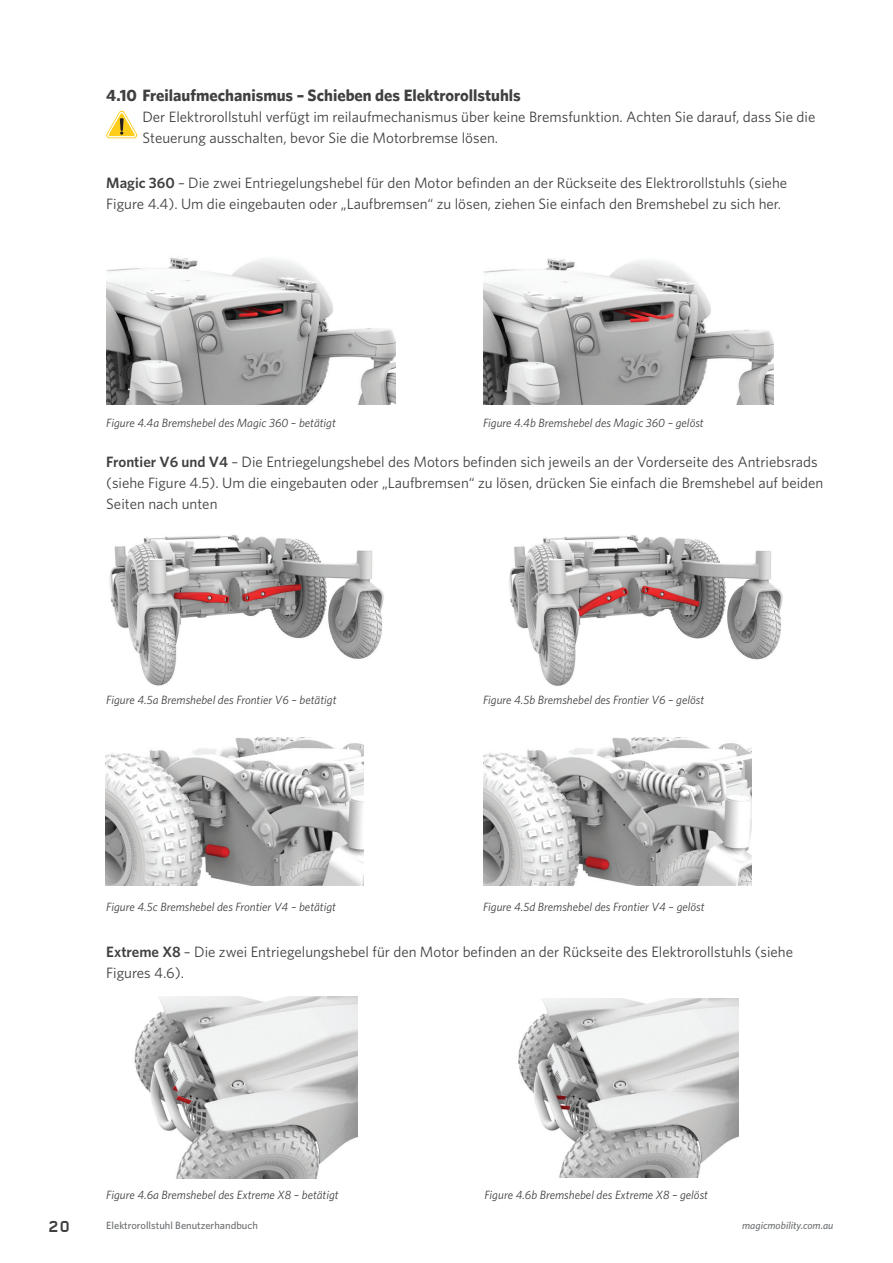
<style>
.page{position:relative;width:893px;height:1263px;background:#fff}
.page>*{position:absolute;margin:0;border:0;box-sizing:border-box;transform-origin:0 0}
.t1{font:700 16.5px "Whitney";color:#3f4042}
.t2{font:15px/21px "Whitney";color:#3f4042}
.t3{font:15px "Alpha Headline";color:#3f4042}
.t4{font:italic 12px "Whitney";color:#3f4042}
.t5{font:500 10.5px "Whitney";color:#6c6f72}
.t6{font:italic 500 10.5px "Whitney";color:#6c6f72}
.s1{font-weight:600}
</style>
<div class="page">
<img style="left:109px;top:534px;width:275px;height:152px">
<img style="left:509px;top:535px;width:274px;height:151px">
<img style="left:106px;top:737px;width:257px;height:148px">
<img style="left:484px;top:737px;width:267px;height:148px">
<img style="left:134px;top:997px;width:223px;height:181px">
<img style="left:518px;top:998px;width:221px;height:180px">
<img style="left:106px;top:257px;width:290px;height:147px">
<img style="left:484px;top:258px;width:289px;height:146px">
<svg style="left:106px;top:110px;width:32px;height:28px"></svg>
<p class="t1" style="left:106px;top:85px;width:416px">4.10 Freilaufmechanismus – Schieben des Elektrorollstuhls</p>
<p class="t2" style="left:142px;top:106px;width:674px">Der Elektrorollstuhl verfügt im reilaufmechanismus über keine Bremsfunktion. Achten Sie darauf, dass Sie die<br>Steuerung ausschalten, bevor Sie die Motorbremse lösen.</p>
<p class="t2" style="left:106px;top:172px;width:682px"><span class="s1">Magic 360</span> – Die zwei Entriegelungshebel für den Motor befinden an der Rückseite des Elektrorollstuhls (siehe<br>Figure 4.4). Um die eingebauten oder „Laufbremsen“ zu lösen, ziehen Sie einfach den Bremshebel zu sich her.</p>
<p class="t4" style="left:106px;top:416px;width:231px">Figure 4.4a Bremshebel des Magic 360 – betätigt</p>
<p class="t4" style="left:483px;top:416px;width:222px">Figure 4.4b Bremshebel des Magic 360 – gelöst</p>
<p class="t2" style="left:106px;top:451px;width:719px"><span class="s1">Frontier V6 und V4</span> – Die Entriegelungshebel des Motors befinden sich jeweils an der Vorderseite des Antriebsrads (siehe Figure 4.5). Um die eingebauten oder „Laufbremsen“ zu lösen, drücken Sie einfach die Bremshebel auf beiden<br>Seiten nach unten</p>
<p class="t4" style="left:106px;top:693px;width:232px">Figure 4.5a Bremshebel des Frontier V6 – betätigt</p>
<p class="t4" style="left:483px;top:693px;width:223px">Figure 4.5b Bremshebel des Frontier V6 – gelöst</p>
<p class="t4" style="left:106px;top:899px;width:231px">Figure 4.5c Bremshebel des Frontier V4 – betätigt</p>
<p class="t4" style="left:483px;top:899px;width:223px">Figure 4.5d Bremshebel des Frontier V4 – gelöst</p>
<p class="t2" style="left:106px;top:941px;width:688px"><span class="s1">Extreme X8</span> – Die zwei Entriegelungshebel für den Motor befinden an der Rückseite des Elektrorollstuhls (siehe<br>Figures 4.6).</p>
<p class="t4" style="left:106px;top:1188px;width:234px">Figure 4.6a Bremshebel des Extreme X8 – betätigt</p>
<p class="t4" style="left:484px;top:1188px;width:225px">Figure 4.6b Bremshebel des Extreme X8 – gelöst</p>
<p class="t3" style="left:48px;top:1216px;width:24px">20</p>
<p class="t5" style="left:106px;top:1219px;width:153px">Elektrorollstuhl Benutzerhandbuch</p>
<p class="t6" style="left:742px;top:1219px;width:93px">magicmobility.com.au</p>
</div>
